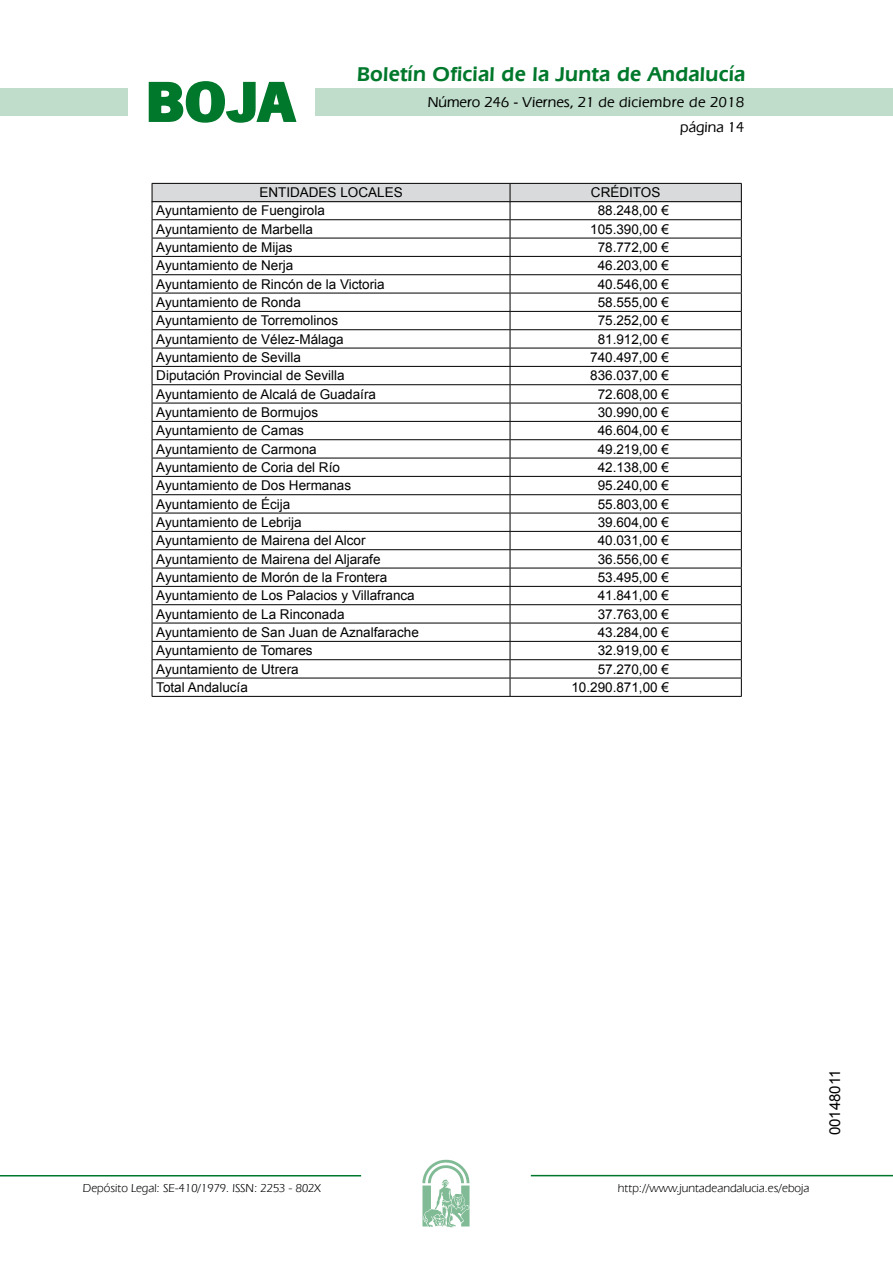
<style>
.page{position:relative;width:893px;height:1263px;background:#fff}
.page>*{position:absolute;margin:0;border:0;box-sizing:border-box;transform-origin:0 0}
.t1{font:700 57.75px "News Got T";color:#00782c;scale:1.14 1}
.t2{font:600 21px "Eras IT Cby BT";letter-spacing:.01em;color:#00782c}
.t3{font:500 15px/24.5px "Eras IT Cby BT";color:#000;text-align:right}
.t4{font:15px "Arial";color:#000}
.t5{font:13.5px "Arial";color:#000}
.t6{font:12px "Eras IT Cby BT";color:#000}
</style>
<div class="page">
<div style="left:315px;top:88px;width:577px;height:28px;background:#bfddca"></div>
<div style="left:0;top:88px;width:128px;height:28px;background:#bfddca"></div>
<hr style="left:0;top:1175px;width:361px;height:2px;background:#00782c">
<svg style="left:422px;top:1159px;width:47px;height:68px"></svg>
<hr style="left:531px;top:1175px;width:361px;height:1px;background:#00782c">
<svg style="left:148px;top:81px;width:149px;height:42px"></svg>
<hr style="left:152px;top:696px;width:358px;height:1px;background:#000">
<hr style="left:510px;top:696px;width:231px;height:1px;background:#000">
<svg style="left:152px;top:183px;width:590px;height:513px"></svg>
<hr style="left:152px;top:201px;width:358px;height:1px;background:#000">
<hr style="left:510px;top:201px;width:231px;height:1px;background:#000">
<hr style="left:152px;top:183px;width:358px;height:1px;background:#000">
<hr style="left:510px;top:183px;width:231px;height:1px;background:#000">
<h1 class="t1" style="left:145px;top:68px;width:133px">BOJA</h1>
<h2 class="t2" style="left:357px;top:62px;width:390px">Boletín Oficial de la Junta de Andalucía</h2>
<p class="t3" style="left:428px;top:90px;width:318px">Número 246 - Viernes, 21 de diciembre de 2018 página 14</p>
<p class="t5" style="left:259px;top:184px;width:145px">ENTIDADES LOCALES</p>
<p class="t5" style="left:591px;top:184px;width:71px">CRÉDITOS</p>
<p class="t5" style="left:156px;top:202px;width:170px">Ayuntamiento de Fuengirola</p>
<p class="t5" style="left:597px;top:202px;width:73px">88.248,00 €</p>
<p class="t5" style="left:156px;top:220px;width:158px">Ayuntamiento de Marbella</p>
<p class="t5" style="left:590px;top:220px;width:80px">105.390,00 €</p>
<p class="t5" style="left:156px;top:239px;width:138px">Ayuntamiento de Mijas</p>
<p class="t5" style="left:597px;top:239px;width:73px">78.772,00 €</p>
<p class="t5" style="left:156px;top:257px;width:139px">Ayuntamiento de Nerja</p>
<p class="t5" style="left:597px;top:257px;width:73px">46.203,00 €</p>
<p class="t5" style="left:156px;top:275px;width:230px">Ayuntamiento de Rincón de la Victoria</p>
<p class="t5" style="left:597px;top:275px;width:73px">40.546,00 €</p>
<p class="t5" style="left:156px;top:294px;width:146px">Ayuntamiento de Ronda</p>
<p class="t5" style="left:597px;top:294px;width:73px">58.555,00 €</p>
<p class="t5" style="left:156px;top:312px;width:183px">Ayuntamiento de Torremolinos</p>
<p class="t5" style="left:597px;top:312px;width:73px">75.252,00 €</p>
<p class="t5" style="left:156px;top:330px;width:189px">Ayuntamiento de Vélez-Málaga</p>
<p class="t5" style="left:597px;top:330px;width:73px">81.912,00 €</p>
<p class="t5" style="left:156px;top:349px;width:146px">Ayuntamiento de Sevilla</p>
<p class="t5" style="left:590px;top:349px;width:80px">740.497,00 €</p>
<p class="t5" style="left:156px;top:367px;width:190px">Diputación Provincial de Sevilla</p>
<p class="t5" style="left:590px;top:367px;width:80px">836.037,00 €</p>
<p class="t5" style="left:156px;top:385px;width:221px">Ayuntamiento de Alcalá de Guadaíra</p>
<p class="t5" style="left:597px;top:385px;width:73px">72.608,00 €</p>
<p class="t5" style="left:156px;top:404px;width:163px">Ayuntamiento de Bormujos</p>
<p class="t5" style="left:597px;top:404px;width:73px">30.990,00 €</p>
<p class="t5" style="left:156px;top:422px;width:149px">Ayuntamiento de Camas</p>
<p class="t5" style="left:597px;top:422px;width:73px">46.604,00 €</p>
<p class="t5" style="left:156px;top:440px;width:162px">Ayuntamiento de Carmona</p>
<p class="t5" style="left:597px;top:440px;width:73px">49.219,00 €</p>
<p class="t5" style="left:156px;top:459px;width:185px">Ayuntamiento de Coria del Río</p>
<p class="t5" style="left:597px;top:459px;width:73px">42.138,00 €</p>
<p class="t5" style="left:156px;top:477px;width:196px">Ayuntamiento de Dos Hermanas</p>
<p class="t5" style="left:597px;top:477px;width:73px">95.240,00 €</p>
<p class="t5" style="left:156px;top:495px;width:136px">Ayuntamiento de Écija</p>
<p class="t5" style="left:597px;top:495px;width:73px">55.803,00 €</p>
<p class="t5" style="left:156px;top:514px;width:147px">Ayuntamiento de Lebrija</p>
<p class="t5" style="left:597px;top:514px;width:73px">39.604,00 €</p>
<p class="t5" style="left:156px;top:532px;width:211px">Ayuntamiento de Mairena del Alcor</p>
<p class="t5" style="left:597px;top:532px;width:73px">40.031,00 €</p>
<p class="t5" style="left:156px;top:550px;width:226px">Ayuntamiento de Mairena del Aljarafe</p>
<p class="t5" style="left:597px;top:550px;width:73px">36.556,00 €</p>
<p class="t5" style="left:156px;top:569px;width:232px">Ayuntamiento de Morón de la Frontera</p>
<p class="t5" style="left:597px;top:569px;width:73px">53.495,00 €</p>
<p class="t5" style="left:156px;top:587px;width:260px">Ayuntamiento de Los Palacios y Villafranca</p>
<p class="t5" style="left:597px;top:587px;width:73px">41.841,00 €</p>
<p class="t5" style="left:156px;top:605px;width:190px">Ayuntamiento de La Rinconada</p>
<p class="t5" style="left:597px;top:605px;width:73px">37.763,00 €</p>
<p class="t5" style="left:156px;top:624px;width:264px">Ayuntamiento de San Juan de Aznalfarache</p>
<p class="t5" style="left:597px;top:624px;width:73px">43.284,00 €</p>
<p class="t5" style="left:156px;top:642px;width:158px">Ayuntamiento de Tomares</p>
<p class="t5" style="left:597px;top:642px;width:73px">32.919,00 €</p>
<p class="t5" style="left:156px;top:660px;width:144px">Ayuntamiento de Utrera</p>
<p class="t5" style="left:597px;top:660px;width:73px">57.270,00 €</p>
<p class="t5" style="left:156px;top:679px;width:93px">Total Andalucía</p>
<p class="t5" style="left:571px;top:679px;width:99px">10.290.871,00 €</p>
<p class="t6" style="left:83px;top:1181px;width:239px">Depósito Legal: SE-410/1979. ISSN: 2253 - 802X</p>
<p class="t6" style="left:618px;top:1181px;width:193px">http://www.juntadeandalucia.es/eboja</p>
<p class="t4" style="left:825px;top:1135px;width:67px;rotate:-90deg">00148011</p>
</div>
